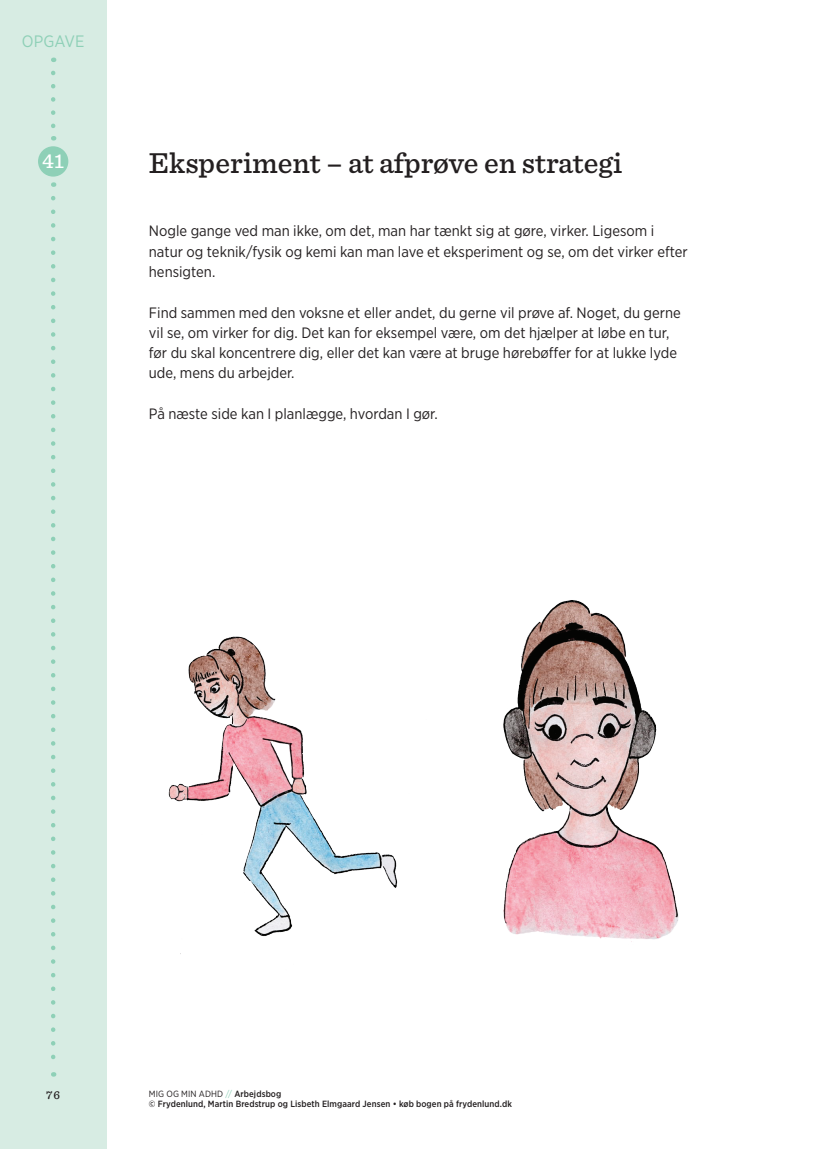
<style>
.page{position:relative;width:834px;height:1149px;background:#fff}
.page>*{position:absolute;margin:0;border:0;box-sizing:border-box;transform-origin:0 0}
.t1{font:500 30px "Sentinel";color:#231f20}
.t2{font:500 21px "Sentinel";color:#fff}
.t3{font:16.5px "Gotham Narrow";letter-spacing:.01em;color:#8ed0b7}
.t4{font:15px/20.2px "Gotham Narrow";color:#231f20}
.t5{font:500 12px "Sentinel";color:#231f20}
.t6{font:500 9px/10.8px "Gotham Narrow";letter-spacing:.01em;color:#231f20}
.s1{font-weight:400}
.s2{font-weight:400;color:#8ed0b7}
</style>
<div class="page">
<div style="left:0;top:0;width:106px;height:1148px;background:#d7ece3"></div>
<svg style="left:51px;top:73px;width:4px;height:67px"></svg>
<svg style="left:51px;top:198px;width:4px;height:878px"></svg>
<div style="left:38px;top:146px;width:30px;height:30px;background:#8ed0b7;border-radius:50%"></div>
<img style="left:168px;top:600px;width:511px;height:354px">
<p class="t3" style="left:22px;top:31px;width:64px">OPGAVE</p>
<h2 class="t2" style="left:42px;top:145px;width:23px">41</h2>
<h1 class="t1" style="left:149px;top:140px;width:474px">Eksperiment – at afprøve en strategi</h1>
<p class="t4" style="left:149px;top:221px;width:540px">Nogle gange ved man ikke, om det, man har tænkt sig at gøre, virker. Ligesom i natur og teknik/fysik og kemi kan man lave et eksperiment og se, om det virker efter hensigten.</p>
<p class="t4" style="left:149px;top:302px;width:533px">Find sammen med den voksne et eller andet, du gerne vil prøve af. Noget, du gerne vil se, om virker for dig. Det kan for eksempel være, om det hjælper at løbe en tur, før du skal koncentrere dig, eller det kan være at bruge hørebøffer for at lukke lyde ude, mens du arbejder.</p>
<p class="t4" style="left:149px;top:403px;width:290px">På næste side kan I planlægge, hvordan I gør.</p>
<p class="t5" style="left:46px;top:1085px;width:15px">76</p>
<p class="t6" style="left:149px;top:1087px;width:364px"><span class="s1">MIG OG MIN ADHD</span> <span class="s2">//</span> Arbejdsbog<br>© Frydenlund, Martin Bredstrup og Lisbeth Elmgaard Jensen • køb bogen på frydenlund.dk</p>
</div>
